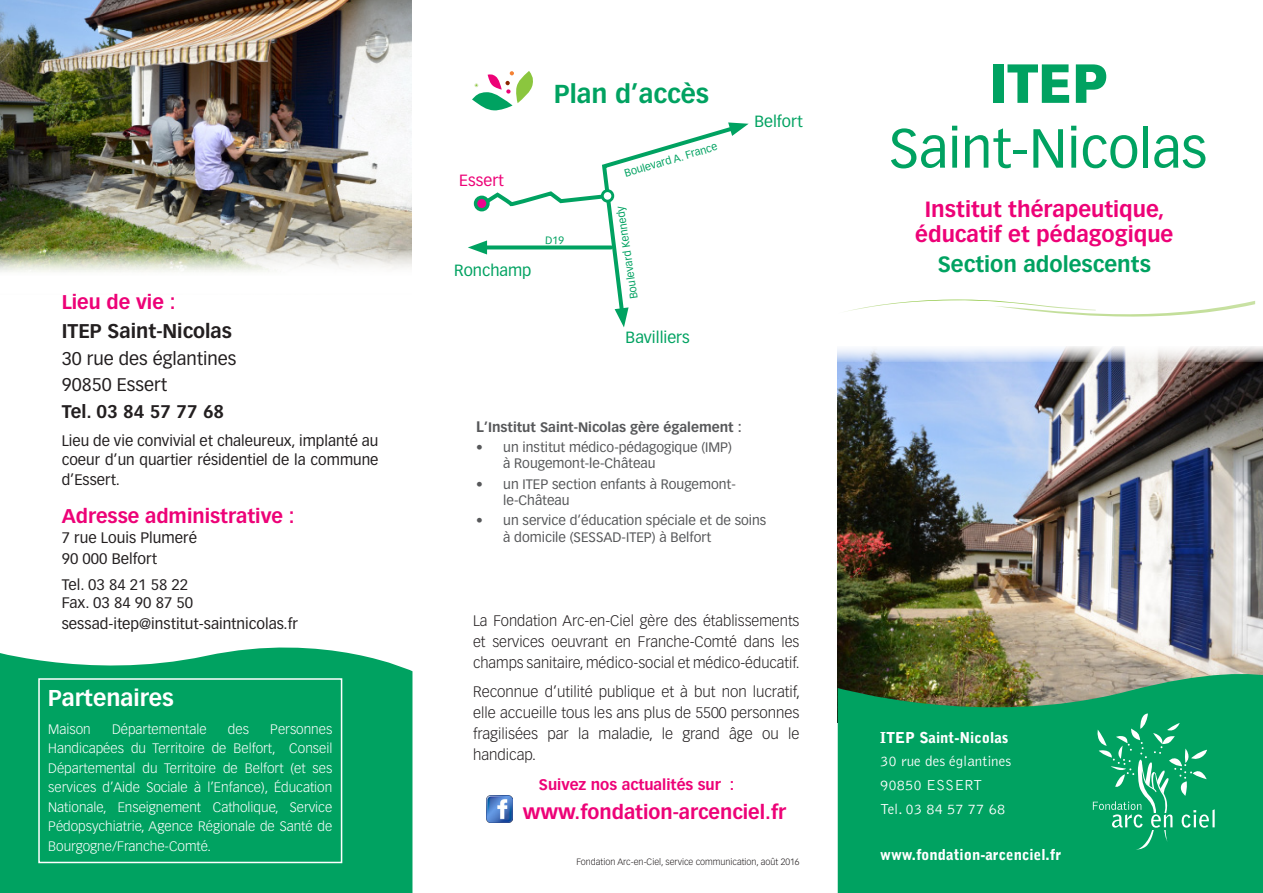
<style>
.page{position:relative;width:1263px;height:893px;background:#fff}
.page>*{position:absolute;margin:0;border:0;box-sizing:border-box;transform-origin:0 0}
.t1{font:54px "Vectora LT Std";color:#00a261}
.t2{font:900 54px "Vectora LT Std";color:#00a261}
.t3{font:700 25.5px "Vectora LT Std";color:#00a261}
.t4{font:700 22.5px "Vectora LT Std";color:#fff}
.t5{font:700 21.6px/25.2px "Vectora LT Std";color:#ed0277;text-align:center}
.t6{font:700 21.6px "Vectora LT Std";color:#00a261}
.t7{font:700 19.5px "Vectora LT Std";color:#ed0277}
.t8{font:700 19.5px "Vectora LT Std";color:#231f20}
.t9{font:18px "Vectora LT Std";color:#231f20}
.t10{font:700 18px "Vectora LT Std";color:#231f20}
.t11{font:15.9px "Vectora LT Std";color:#00a261}
.t12{font:15.9px "Vectora LT Std";color:#ed0277}
.t13{font:300 15px/21px "Vectora LT Std";color:#231f20;text-align:justify}
.t14{font:15px/19.5px "Vectora LT Std";color:#231f20;text-align:justify}
.t15{font:900 15px "Bell Gothic Std";color:#fff}
.t16{font:300 15px "Bell Gothic Std";color:#fff}
.t17{font:700 15px "Vectora LT Std";color:#ed0277}
.t18{font:300 13.5px/19.5px "Vectora LT Std";color:#fff;text-align:justify}
.t19{font:13.5px/16.2px "Vectora LT Std";color:#57585a}
.t20{font:700 13.5px "Vectora LT Std";color:#57585a}
.t21{font:10.65px "Vectora LT Std";color:#00a261}
.t22{font:300 9px "Vectora LT Std";color:#231f20}
.s1{font-size:15px}
</style>
<div class="page">
<img style="left:838px;top:362px;width:425px;height:288px">
<svg style="left:838px;top:650px;width:425px;height:243px;background:#1d9a60"></svg>
<div style="left:0;top:647px;width:412px;height:246px;background:#00a261"></div>
<svg style="left:1093px;top:713px;width:122px;height:137px;background:#1dac73"></svg>
<img style="left:486px;top:796px;width:27px;height:26px">
<svg style="left:472px;top:71px;width:61px;height:40px"></svg>
<div style="left:38px;top:678px;width:304px;height:185px;border:2px solid #fff"></div>
<svg style="left:837px;top:299px;width:426px;height:63px"></svg>
<svg style="left:838px;top:300px;width:417px;height:27px"></svg>
<img style="left:0;top:0;width:411px;height:249px">
<svg style="left:0;top:249px;width:412px;height:23px"></svg>
<svg style="left:468px;top:122px;width:281px;height:205px"></svg>
<p class="t7" style="left:62px;top:290px;width:115px">Lieu de vie :</p>
<p class="t8" style="left:62px;top:319px;width:172px">ITEP Saint-Nicolas</p>
<p class="t9" style="left:62px;top:348px;width:176px">30 rue des églantines</p>
<p class="t9" style="left:62px;top:374px;width:107px">90850 Essert</p>
<p class="t10" style="left:62px;top:400px;width:164px">Tel. 03 84 57 77 68</p>
<p class="t14" style="left:62px;top:431px;width:318px">Lieu de vie convivial et chaleureux, implanté au coeur d’un quartier résidentiel de la commune d’Essert.</p>
<p class="t7" style="left:62px;top:504px;width:234px">Adresse administrative :</p>
<p class="t14" style="left:62px;top:528px;width:137px">7 rue Louis Plumeré</p>
<p class="t14" style="left:62px;top:549px;width:97px">90 000 Belfort</p>
<p class="t14" style="left:62px;top:575px;width:128px">Tel. 03 84 21 58 22</p>
<p class="t14" style="left:62px;top:593px;width:133px">Fax. 03 84 90 87 50</p>
<p class="t14" style="left:62px;top:614px;width:238px">sessad-itep@institut-saintnicolas.fr</p>
<p class="t4" style="left:48px;top:684px;width:127px">Partenaires</p>
<p class="t18" style="left:48px;top:719px;width:44px">Maison</p>
<p class="t18" style="left:112px;top:719px;width:96px">Départementale</p>
<p class="t18" style="left:228px;top:719px;width:23px">des</p>
<p class="t18" style="left:48px;top:719px;width:286px;text-indent:222px">Personnes Handicapées du Territoire de Belfort, Conseil Départemental du Territoire de Belfort (et ses services d’Aide Sociale à l’Enfance), Éducation Nationale, Enseignement Catholique, Service Pédopsychiatrie, Agence Régionale de Santé de Bourgogne/Franche-Comté.</p>
<p class="t12" style="left:459px;top:171px;width:46px">Essert</p>
<p class="t11" style="left:454px;top:261px;width:79px">Ronchamp</p>
<p class="t3" style="left:554px;top:78px;width:156px">Plan d’accès</p>
<p class="t21" style="left:623px;top:168px;width:98px;rotate:-17deg">Boulevard A. France</p>
<p class="t21" style="left:628px;top:300px;width:94px;rotate:-99deg">Boulevard Kennedy</p>
<p class="t11" style="left:626px;top:328px;width:66px">Bavilliers</p>
<p class="t11" style="left:754px;top:112px;width:50px">Belfort</p>
<p class="t20" style="left:476px;top:419px;width:267px"><span class="s1">L</span>’Institut Saint-Nicolas gère également :</p>
<p class="t19" style="left:503px;top:439px;width:230px;text-indent:-27px">• un institut médico-pédagogique (IMP) à Rougemont-le-Château</p>
<p class="t19" style="left:503px;top:476px;width:234px;text-indent:-27px">• un ITEP section enfants à Rougemont&shy;le-Château</p>
<p class="t19" style="left:503px;top:513px;width:265px;text-indent:-27px">• un service d’éducation spéciale et de soins à domicile (SESSAD-ITEP) à Belfort</p>
<p class="t13" style="left:473px;top:610px;width:328px">La Fondation Arc-en-Ciel gère des établissements et services oeuvrant en Franche-Comté dans les champs sanitaire, médico-social et médico-éducatif.</p>
<p class="t13" style="left:473px;top:682px;width:328px">Reconnue d’utilité publique et à but non lucratif, elle accueille tous les ans plus de 5500 personnes fragilisées par la maladie, le grand âge ou le handicap.</p>
<p class="t17" style="left:539px;top:775px;width:197px">Suivez nos actualités sur :</p>
<p class="t7" style="left:523px;top:800px;width:265px">www.fondation-arcenciel.fr</p>
<p class="t22" style="left:576px;top:856px;width:225px">Fondation Arc-en-Ciel, service communication, août 2016</p>
<p class="t2" style="left:989px;top:50px;width:120px">ITEP</p>
<p class="t1" style="left:889px;top:117px;width:320px">Saint-Nicolas</p>
<p class="t5" style="left:915px;top:197px;width:260px">Institut thérapeutique, éducatif et pédagogique</p>
<p class="t6" style="left:938px;top:251px;width:215px">Section adolescents</p>
<p class="t15" style="left:880px;top:728px;width:130px">ITEP Saint-Nicolas</p>
<p class="t16" style="left:880px;top:753px;width:132px">30 rue des églantines</p>
<p class="t16" style="left:880px;top:777px;width:104px">90850 ESSERT</p>
<p class="t16" style="left:880px;top:801px;width:127px">Tel. 03 84 57 77 68</p>
<p class="t15" style="left:880px;top:846px;width:183px">www.fondation-arcenciel.fr</p>
</div>
